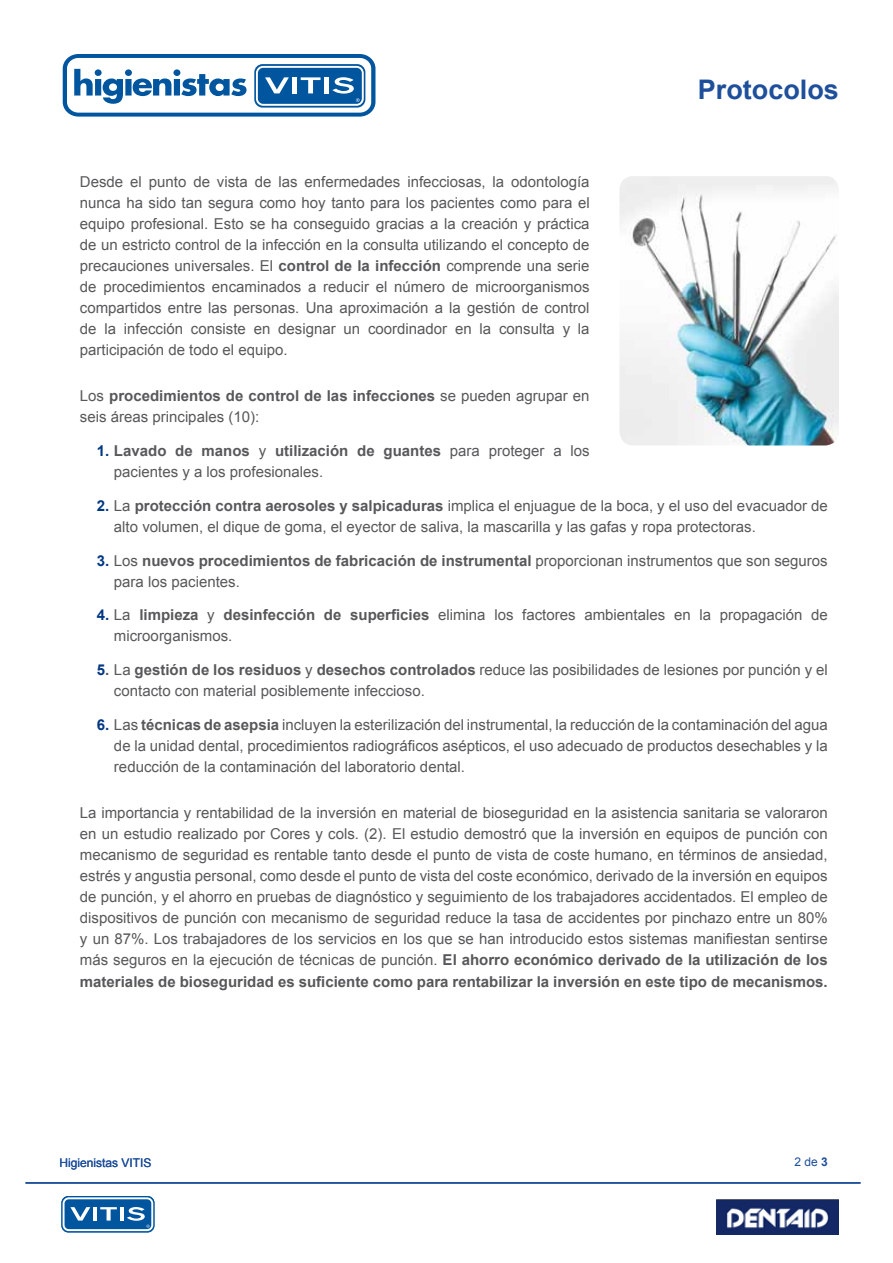
<style>
.page{position:relative;width:893px;height:1263px;background:#fff}
.page>*{position:absolute;margin:0;border:0;box-sizing:border-box;transform-origin:0 0}
.t1{font:700 27px "Arial";color:#1e4f9b}
.t2{font:15px/21px "Arial";color:#58585a}
.t3{font:12px "Arial";color:#1e4f9b}
.s1{font-weight:700}
.s2{font-weight:700;color:#003882}
</style>
<div class="page">
<img style="left:716px;top:1199px;width:123px;height:36px">
<svg style="left:63px;top:54px;width:312px;height:63px"></svg>
<hr style="left:26px;top:1182px;width:834px;height:2px;background:#1e4f9b">
<svg style="left:61px;top:1196px;width:93px;height:36px"></svg>
<svg style="left:63px;top:1197px;width:90px;height:34px"></svg>
<img style="left:619px;top:176px;width:220px;height:269px">
<h1 class="t1" style="left:698px;top:72px;width:143px">Protocolos</h1>
<p class="t2" style="left:80px;top:171px;width:511px;text-align:justify">Desde el punto de vista de las enfermedades infecciosas, la odontología nunca ha sido tan segura como hoy tanto para los pacientes como para el equipo profesional. Esto se ha conseguido gracias a la creación y práctica de un estricto control de la infección en la consulta utilizando el concepto de precauciones universales. El <span class="s1">control de la infección</span> comprende una serie de procedimientos encaminados a reducir el número de microorganismos compartidos entre las personas. Una aproximación a la gestión de control de la infección consiste en designar un coordinador en la consulta y la participación de todo el equipo.</p>
<p class="t2" style="left:80px;top:386px;width:511px">Los <span class="s1">procedimientos de control de las infecciones</span> se pueden agrupar en seis áreas principales (10):</p>
<p class="t2" style="left:114px;top:440px;width:477px;text-indent:-17px"><span class="s2">1.</span> <span class="s1">Lavado de manos</span> y <span class="s1">utilización de guantes</span> para proteger a los pacientes y a los profesionales.</p>
<p class="t2" style="left:114px;top:495px;width:715px;text-indent:-17px"><span class="s2">2.</span> La <span class="s1">protección contra aerosoles y salpicaduras</span> implica el enjuague de la boca, y el uso del evacuador de alto volumen, el dique de goma, el eyector de saliva, la mascarilla y las gafas y ropa protectoras.</p>
<p class="t2" style="left:114px;top:550px;width:715px;text-indent:-17px"><span class="s2">3.</span> Los <span class="s1">nuevos procedimientos de fabricación de instrumental</span> proporcionan instrumentos que son seguros para los pacientes.</p>
<p class="t2" style="left:114px;top:605px;width:715px;text-indent:-17px"><span class="s2">4.</span> La <span class="s1">limpieza</span> y <span class="s1">desinfección de superficies</span> elimina los factores ambientales en la propagación de microorganismos.</p>
<p class="t2" style="left:114px;top:659px;width:715px;text-indent:-17px"><span class="s2">5</span><span class="s1">.</span> La <span class="s1">gestión de los residuos</span> y <span class="s1">desechos controlados</span> reduce las posibilidades de lesiones por punción y el contacto con material posiblemente infeccioso.</p>
<p class="t2" style="left:114px;top:714px;width:715px;text-align:justify;text-indent:-17px"><span class="s2">6.</span> Las <span class="s1">técnicas de asepsia</span> incluyen la esterilización del instrumental, la reducción de la contaminación del agua de la unidad dental, procedimientos radiográficos asépticos, el uso adecuado de productos desechables y la reducción de la contaminación del laboratorio dental.</p>
<p class="t2" style="left:80px;top:803px;width:749px;text-align:justify">La importancia y rentabilidad de la inversión en material de bioseguridad en la asistencia sanitaria se valoraron en un estudio realizado por Cores y cols. (2). El estudio demostró que la inversión en equipos de punción con mecanismo de seguridad es rentable tanto desde el punto de vista de coste humano, en términos de ansiedad, estrés y angustia personal, como desde el punto de vista del coste económico, derivado de la inversión en equipos de punción, y el ahorro en pruebas de diagnóstico y seguimiento de los trabajadores accidentados. El empleo de dispositivos de punción con mecanismo de seguridad reduce la tasa de accidentes por pinchazo entre un 80% y un 87%. Los trabajadores de los servicios en los que se han introducido estos sistemas manifiestan sentirse más seguros en la ejecución de técnicas de punción. <span class="s1">El ahorro económico derivado de la utilización de los materiales de bioseguridad es suficiente como para rentabilizar la inversión en este tipo de mecanismos.</span></p>
<p class="t3" style="left:60px;top:1154px;width:94px">Higienistas VITIS</p>
<p class="t3" style="left:794px;top:1154px;width:35px">2 de <span class="s1">3</span></p>
</div>
